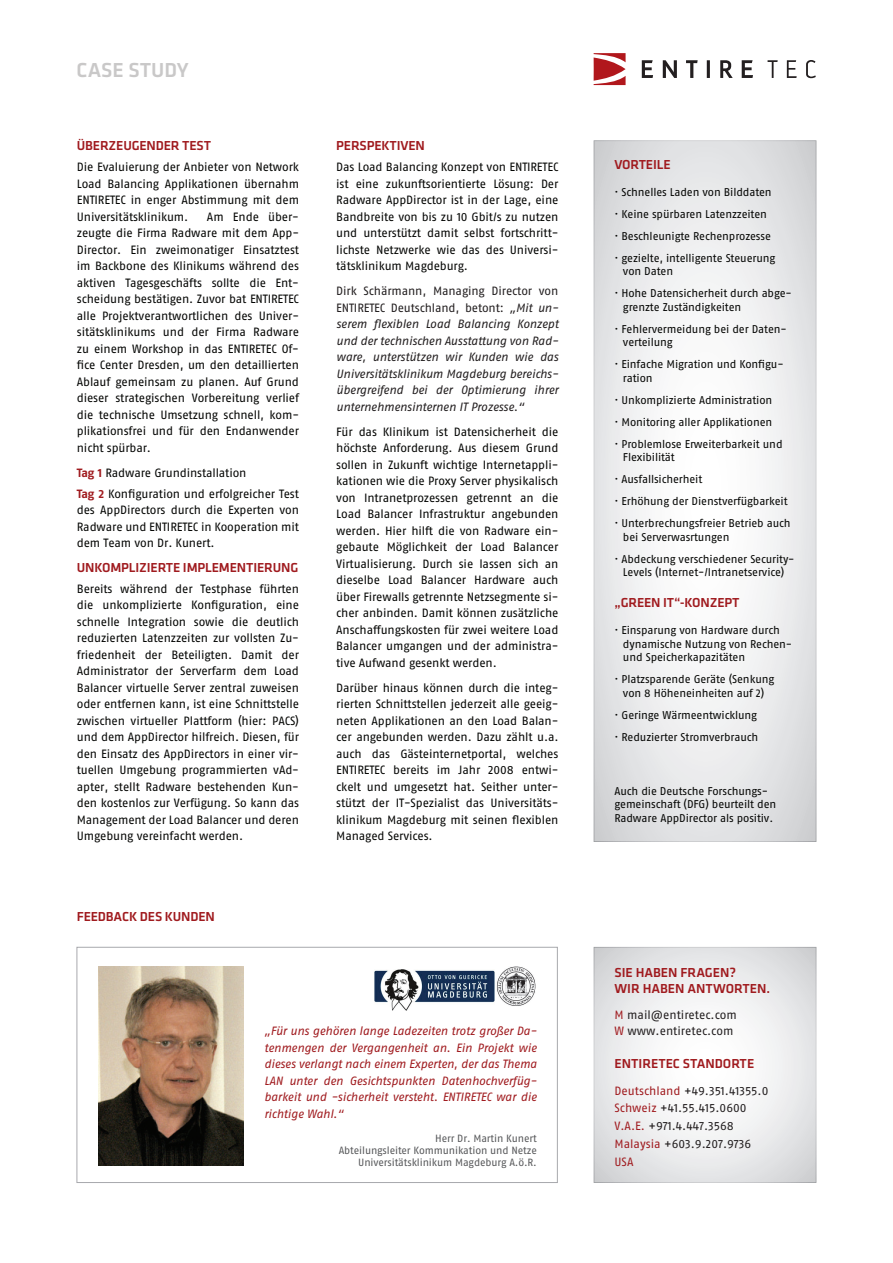
<style>
.page{position:relative;width:893px;height:1263px;background:#fff}
.page>*{position:absolute;margin:0;border:0;box-sizing:border-box;transform-origin:0 0}
.t1{font:500 21px "Klavika";color:#c9c8c8}
.t2{font:500 13.5px/16.5px "Klavika";letter-spacing:-.01em;color:#a01b1f}
.t3{font:12px/16.5px "Fago No Lf";letter-spacing:-.01em;color:#040503;text-align:justify}
.t4{font:italic 12px/16.5px "Fago No Lf";letter-spacing:-.015em;color:#231f20;text-align:justify}
.t5{font:italic 12px/16.5px "Fago No Lf";letter-spacing:-.015em;color:#a01b1f;text-align:justify}
.t6{font:12px/17.7px "Fago No Lf";color:#231f20}
.t7{font:11.25px/22px "Fago No Lf";letter-spacing:-.01em;color:#040503}
.t8{font:10.5px/12px "Fago No Lf";letter-spacing:-.01em;color:#57585a;text-align:right}
.s1{font-weight:700;color:#a01b1f}
.s2{font-style:normal}
.s3{color:#a01b1f}
</style>
<div class="page">
<svg style="left:594px;top:947px;width:222px;height:236px"></svg>
<svg style="left:767px;top:60px;width:49px;height:18px"></svg>
<svg style="left:642px;top:60px;width:111px;height:18px"></svg>
<svg style="left:594px;top:53px;width:32px;height:32px"></svg>
<svg style="left:594px;top:140px;width:222px;height:702px"></svg>
<div style="left:77px;top:947px;width:481px;height:236px;border:1px solid #a8a9ad"></div>
<img style="left:99px;top:966px;width:144px;height:200px">
<img style="left:375px;top:969px;width:120px;height:42px">
<img style="left:497px;top:966px;width:39px;height:40px">
<h1 class="t1" style="left:77px;top:58px;width:114px">CASE STUDY</h1>
<p class="t2" style="left:77px;top:138px;width:136px">ÜBERZEUGENDER TEST</p>
<p class="t3" style="left:77px;top:159px;width:224px">Die Evaluierung der Anbieter von Network Load Balancing Applikationen übernahm ENTIRETEC in enger Abstimmung mit dem Universitätsklinikum.</p>
<p class="t3" style="left:77px;top:208px;width:224px;text-indent:130px">Am Ende über&shy;zeugte die Firma Radware mit dem App-Director. Ein zweimonatiger Einsatztest im Backbone des Klinikums während des aktiven Tagesgeschäfts sollte die Ent&shy;scheidung bestätigen. Zuvor bat ENTIRETEC alle Projektverantwortlichen des Univer&shy;sitätsklinikums und der Firma Radware zu einem Workshop in das ENTIRETEC Of&shy;fice Center Dresden, um den detaillierten Ablauf gemeinsam zu planen. Auf Grund dieser strategischen Vorbereitung verlief die technische Umsetzung schnell, kom&shy;plikationsfrei und für den Endanwender nicht spürbar.</p>
<p class="t3" style="left:77px;top:462px;width:224px;line-height:20.7px"><span class="s1">Tag 1</span> Radware Grundinstallation<br><span class="s1">Tag 2</span> Konfiguration und erfolgreicher Test</p>
<p class="t3" style="left:77px;top:501px;width:224px">des AppDirectors durch die Experten von Radware und ENTIRETEC in Kooperation mit dem Team von Dr. Kunert.</p>
<p class="t2" style="left:77px;top:559px;width:223px">UNKOMPLIZIERTE IMPLEMENTIERUNG</p>
<p class="t3" style="left:77px;top:580px;width:224px">Bereits während der Testphase führten die unkomplizierte Konfiguration, eine schnelle Integration sowie die deutlich reduzierten Latenzzeiten zur vollsten Zu&shy;friedenheit der Beteiligten. Damit der Administrator der Serverfarm dem Load Balancer virtuelle Server zentral zuweisen oder entfernen kann, ist eine Schnittstelle zwischen virtueller Plattform (hier: PACS) und dem AppDirector hilfreich. Diesen, für den Einsatz des AppDirectors in einer vir&shy;tuellen Umgebung programmierten vAd&shy;apter, stellt Radware bestehenden Kun&shy;den kostenlos zur Verfügung. So kann das Management der Load Balancer und deren Umgebung vereinfacht werden.</p>
<p class="t2" style="left:77px;top:908px;width:140px">FEEDBACK DES KUNDEN</p>
<p class="t2" style="left:336px;top:138px;width:90px">PERSPEKTIVEN</p>
<p class="t3" style="left:336px;top:159px;width:224px">Das Load Balancing Konzept von ENTIRETEC ist eine zukunftsorientierte Lösung: Der Radware AppDirector ist in der Lage, eine Bandbreite von bis zu 10 Gbit/s zu nutzen und unterstützt damit selbst fortschritt&shy;lichste Netzwerke wie das des Universi&shy;tätsklinikum Magdeburg.</p>
<p class="t4" style="left:336px;top:283px;width:224px"><span class="s2">Dirk Schärmann, Managing Director von ENTIRETEC Deutschland, betont:</span> „Mit un&shy;serem flexiblen Load Balancing Konzept und der technischen Ausstattung von Rad&shy;ware, unterstützen wir Kunden wie das Universitätsklinikum Magdeburg bereichs&shy;übergreifend bei der Optimierung ihrer unternehmensinternen IT Prozesse.“</p>
<p class="t3" style="left:336px;top:423px;width:224px">Für das Klinikum ist Datensicherheit die höchste Anforderung. Aus diesem Grund sollen in Zukunft wichtige Internetappli&shy;kationen wie die Proxy Server physikalisch von Intranetprozessen getrennt an die Load Balancer Infrastruktur angebunden werden. Hier hilft die von Radware ein&shy;gebaute Möglichkeit der Load Balancer Virtualisierung. Durch sie lassen sich an dieselbe Load Balancer Hardware auch über Firewalls getrennte Netzsegmente si&shy;cher anbinden. Damit können zusätzliche Anschaffungskosten für zwei weitere Load Balancer umgangen und der administra&shy;tive Aufwand gesenkt werden.</p>
<p class="t3" style="left:336px;top:679px;width:224px">Darüber hinaus können durch die integ&shy;rierten Schnittstellen jederzeit alle geeig&shy;neten Applikationen an den Load Balan&shy;cer angebunden werden. Dazu zählt u.a. auch das Gästeinternetportal, welches ENTIRETEC bereits im Jahr 2008 entwi&shy;ckelt und umgesetzt hat. Seither unter&shy;stützt der IT-Spezialist das Universitäts&shy;klinikum Magdeburg mit seinen flexiblen Managed Services.</p>
<p class="t5" style="left:264px;top:1023px;width:274px">„Für uns gehören lange Ladezeiten trotz großer Da&shy;tenmengen der Vergangenheit an. Ein Projekt wie dieses verlangt nach einem Experten, der das Thema LAN unter den Gesichtspunkten Datenhochverfüg&shy;barkeit und -sicherheit versteht. ENTIRETEC war die richtige Wahl.“</p>
<p class="t8" style="left:339px;top:1132px;width:200px">Herr Dr. Martin Kunert<br>Abteilungsleiter Kommunikation und Netze<br>Universitätsklinikum Magdeburg A.ö.R.</p>
<p class="t2" style="left:614px;top:156px;width:58px">VORTEILE</p>
<p class="t7" style="left:614px;top:180px;width:162px">· Schnelles Laden von Bilddaten · Keine spürbaren Latenzzeiten<br>· Beschleunigte Rechenprozesse · gezielte, intelligente Steuerung</p>
<p class="t7" style="left:614px;top:260px;width:179px;text-indent:9px">von Daten<br>· Hohe Datensicherheit durch abge-</p>
<p class="t7" style="left:614px;top:295px;width:174px;text-indent:9px">grenzte Zuständigkeiten<br>· Fehlervermeidung bei der Daten-</p>
<p class="t7" style="left:614px;top:331px;width:171px;text-indent:9px">verteilung<br>· Einfache Migration und Konfigu-</p>
<p class="t7" style="left:614px;top:366px;width:170px;text-indent:9px">ration<br>· Unkomplizierte Administration<br>· Monitoring aller Applikationen<br>· Problemlose Erweiterbarkeit und</p>
<p class="t7" style="left:614px;top:446px;width:178px;text-indent:9px">Flexibilität<br>· Ausfallsicherheit<br>· Erhöhung der Dienstverfügbarkeit · Unterbrechungsfreier Betrieb auch</p>
<p class="t7" style="left:614px;top:526px;width:182px;text-indent:9px">bei Serverwasrtungen<br>· Abdeckung verschiedener Security-</p>
<p class="t7" style="left:623px;top:561px;width:163px">Levels (Internet-/Intranetservice)</p>
<p class="t2" style="left:614px;top:595px;width:127px">„GREEN IT“-KONZEPT</p>
<p class="t7" style="left:623px;top:624px;width:171px;line-height:13.5px;text-indent:-9px">· Einsparung von Hardware durch dynamische Nutzung von Rechen&shy;und Speicherkapazitäten</p>
<p class="t7" style="left:614px;top:673px;width:161px;line-height:13.5px;text-align:center">· Platzsparende Geräte (Senkung von 8 Höheneinheiten auf 2)</p>
<p class="t7" style="left:614px;top:704px;width:145px">· Geringe Wärmeentwicklung · Reduzierter Stromverbrauch</p>
<p class="t7" style="left:614px;top:784px;width:163px;line-height:13.5px">Auch die Deutsche Forschungs&shy;gemeinschaft (DFG) beurteilt den<br>Radware AppDirector als positiv.</p>
<p class="t2" style="left:614px;top:964px;width:157px">SIE HABEN FRAGEN?<br>WIR HABEN ANTWORTEN.</p>
<p class="t6" style="left:614px;top:1006px;width:124px;line-height:16.5px"><span class="s3">M</span> mail@entiretec.com<br><span class="s3">W</span> www.entiretec.com</p>
<p class="t2" style="left:614px;top:1055px;width:141px">ENTIRETEC STANDORTE</p>
<p class="t6" style="left:614px;top:1081px;width:155px"><span class="s3">Deutschland</span> +49.351.41355.0<br><span class="s3">Schweiz</span> +41.55.415.0600<br><span class="s3">V.A.E.</span> +971.4.447.3568<br><span class="s3">Malaysia</span> +603.9.207.9736<br><span class="s3">USA</span></p>
</div>
